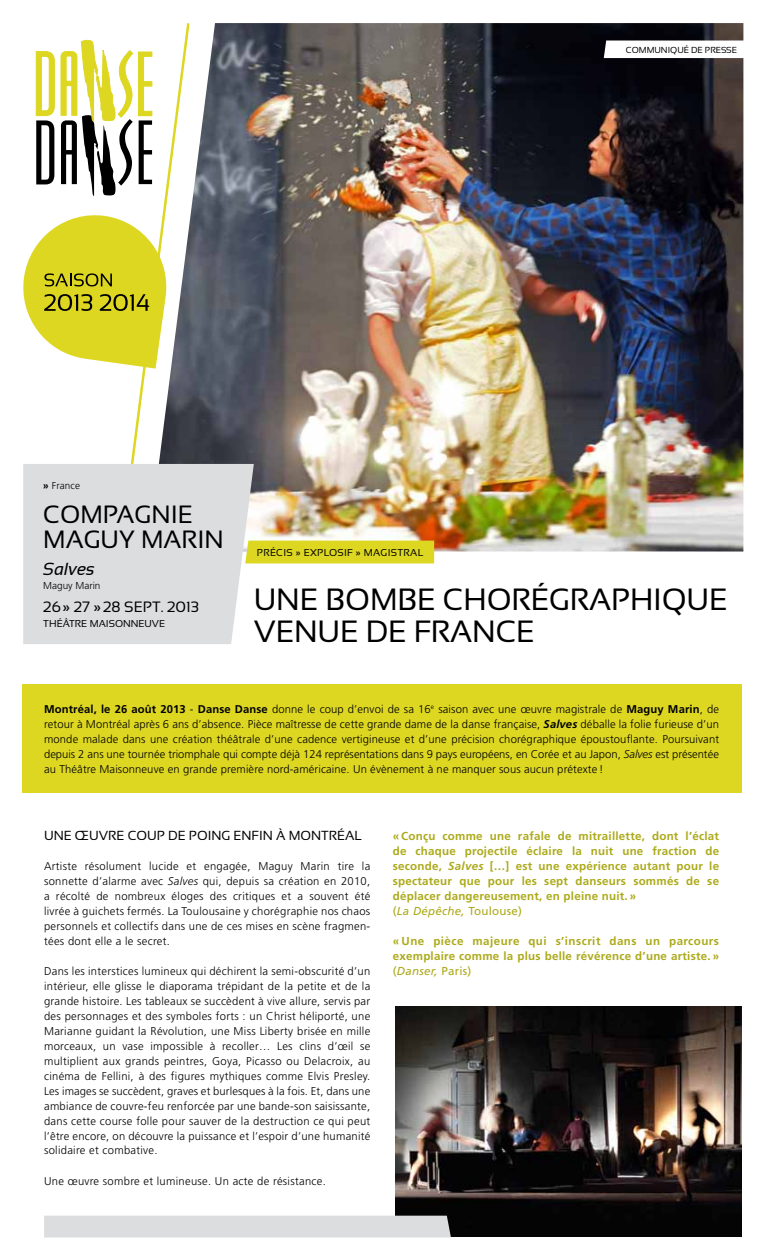
<style>
.page{position:relative;width:765px;height:1260px;background:#fff}
.page>*{position:absolute;margin:0;border:0;box-sizing:border-box;transform-origin:0 0}
.t1{font:30.75px/32.5px "Sansation";letter-spacing:-.005em;color:#000}
.t2{font:25px/25px "Sansation";color:#000}
.t3{font:italic 17.5px "Sansation";color:#000}
.t4{font:15px "Sansation";color:#000}
.t5{font:13.12px "Sansation";color:#000}
.t6{font:700 11.5px/15px "Frutiger";letter-spacing:.02em;color:#acaa1a}
.t7{font:300 11.25px/15px "Frutiger";letter-spacing:.025em;color:#000;text-align:justify}
.t8{font:10px "Sansation";letter-spacing:.03em;color:#000}
.t9{font:300 10px "Frutiger";color:#000}
.t10{font:8.75px "Sansation";color:#000}
.s1{font-weight:700}
.s2{font-weight:700;font-style:italic}
.s3{font-style:italic}
.s4{font-weight:400}
.s5{font-weight:400;font-style:italic}
</style>
<div class="page">
<img style="left:216px;top:23px;width:527px;height:529px">
<div style="left:22px;top:684px;width:720px;height:109px;background:#ddd721"></div>
<svg style="left:604px;top:41px;width:139px;height:17px"></svg>
<svg style="left:191px;top:23px;width:25px;height:441px"></svg>
<svg style="left:23px;top:23px;width:168px;height:441px"></svg>
<img style="left:396px;top:1007px;width:346px;height:230px">
<div style="left:23px;top:464px;width:231px;height:180px;background:#dcddde"></div>
<div style="left:44px;top:1216px;width:407px;height:21px;background:#dcddde"></div>
<div style="left:245px;top:541px;width:189px;height:22px;background:#ddd721"></div>
<p class="t10" style="left:626px;top:45px;width:14px">COMMUNIQUÉ</p>
<p class="t10" style="left:691px;top:45px;width:20px">DE PRE</p>
<p class="t10" style="left:721px;top:45px;width:16px">SSE</p>
<p class="t9" style="left:43px;top:480px;width:38px"><span class="s1">»</span> France</p>
<h2 class="t2" style="left:43px;top:502px;width:41px">COMPAGNIE<br>MAGU</h2>
<h2 class="t2" style="left:119px;top:527px;width:60px">Y MARIN</h2>
<h3 class="t3" style="left:43px;top:560px;width:53px">Salves</h3>
<p class="t9" style="left:43px;top:580px;width:59px">Maguy Marin</p>
<h3 class="t4" style="left:43px;top:598px;width:157px">26» 27 »28 SEPT. 2013</h3>
<p class="t8" style="left:43px;top:618px;width:8px">THÉ</p>
<p class="t8" style="left:63px;top:618px;width:61px">ÂTRE MAI SONNEUVE</p>
<p class="t8" style="left:257px;top:547px;width:13px">PRÉCI</p>
<p class="t8" style="left:287px;top:547px;width:138px">S » EXPLOSIF » MAGI STRAL</p>
<h1 class="t1" style="left:254px;top:583px;width:475px">UNE BOMBE CHORÉGRAPHIQUE<br>VENUE DE FRANCE</h1>
<p class="t7" style="left:44px;top:701px;width:677px"><span class="s1">Montréal, le 26 août 2013</span> - <span class="s1">Danse Danse</span> donne le coup d’envoi de sa 16<sup>e</sup> saison avec une œuvre magistrale de <span class="s1">Maguy Marin</span>, de retour à Montréal après 6 ans d’absence. Pièce maîtresse de cette grande dame de la danse française, <span class="s2">Salves</span> déballe la folie furieuse d’un monde malade dans une création théâtrale d’une cadence vertigineuse et d’une précision chorégraphique époustouflante. Poursuivant depuis 2 ans une tournée triomphale qui compte déjà 124 représentations dans 9 pays européens, en Corée et au Japon, <span class="s3">Salves</span> est présentée au Théâtre Maisonneuve en grande première nord-américaine. Un évènement à ne manquer sous aucun prétexte !</p>
<p class="t5" style="left:44px;top:828px;width:55px">UNE ŒUVRE</p>
<p class="t5" style="left:128px;top:828px;width:11px">COUP</p>
<p class="t5" style="left:168px;top:828px;width:30px">DE POING</p>
<p class="t5" style="left:234px;top:828px;width:9px">ENFIN</p>
<p class="t5" style="left:276px;top:828px;width:62px">À MONTRÉA</p>
<p class="t5" style="left:355px;top:828px;width:9px">L</p>
<p class="t7" style="left:44px;top:858px;width:328px">Artiste résolument lucide et engagée, Maguy Marin tire la sonnette d’alarme avec <span class="s3">Salves</span> qui, depuis sa création en 2010, a récolté de nombreux éloges des critiques et a souvent été livrée à guichets fermés. La Toulousaine y chorégraphie nos chaos personnels et collectifs dans une de ces mises en scène fragmen&shy;tées dont elle a le secret.</p>
<p class="t7" style="left:44px;top:963px;width:328px">Dans les interstices lumineux qui déchirent la semi-obscurité d’un intérieur, elle glisse le diaporama trépidant de la petite et de la grande histoire. Les tableaux se succèdent à vive allure, servis par des personnages et des symboles forts : un Christ héliporté, une Marianne guidant la Révolution, une Miss Liberty brisée en mille morceaux, un vase impossible à recoller… Les clins d’œil se multiplient aux grands peintres, Goya, Picasso ou Delacroix, au cinéma de Fellini, à des figures mythiques comme Elvis Presley.<br>Les images se succèdent, graves et burlesques à la fois. Et, dans une ambiance de couvre-feu renforcée par une bande-son saisissante, dans cette course folle pour sauver de la destruction ce qui peut l’être encore, on découvre la puissance et l’espoir d’une humanité solidaire et combative.</p>
<p class="t7" style="left:44px;top:1173px;width:283px">Une œuvre sombre et lumineuse. Un acte de résistance.</p>
<p class="t6" style="left:393px;top:828px;width:328px">« Conçu comme une rafale de mitraillette, dont l’éclat de chaque projectile éclaire la nuit une fraction de seconde, <span class="s3">Salves</span> […] est une expérience autant pour le spectateur que pour les sept danseurs sommés de se déplacer dangereusement, en pleine nuit. »<br><span class="s4">(</span><span class="s5">La Dépêche,</span> <span class="s4">Toulouse)</span></p>
<p class="t6" style="left:393px;top:933px;width:328px;text-align:justify">« Une pièce majeure qui s’inscrit dans un parcours exemplaire comme la plus belle révérence d’une artiste. » <span class="s4">(</span><span class="s5">Danser,</span> <span class="s4">Paris)</span></p>
</div>
